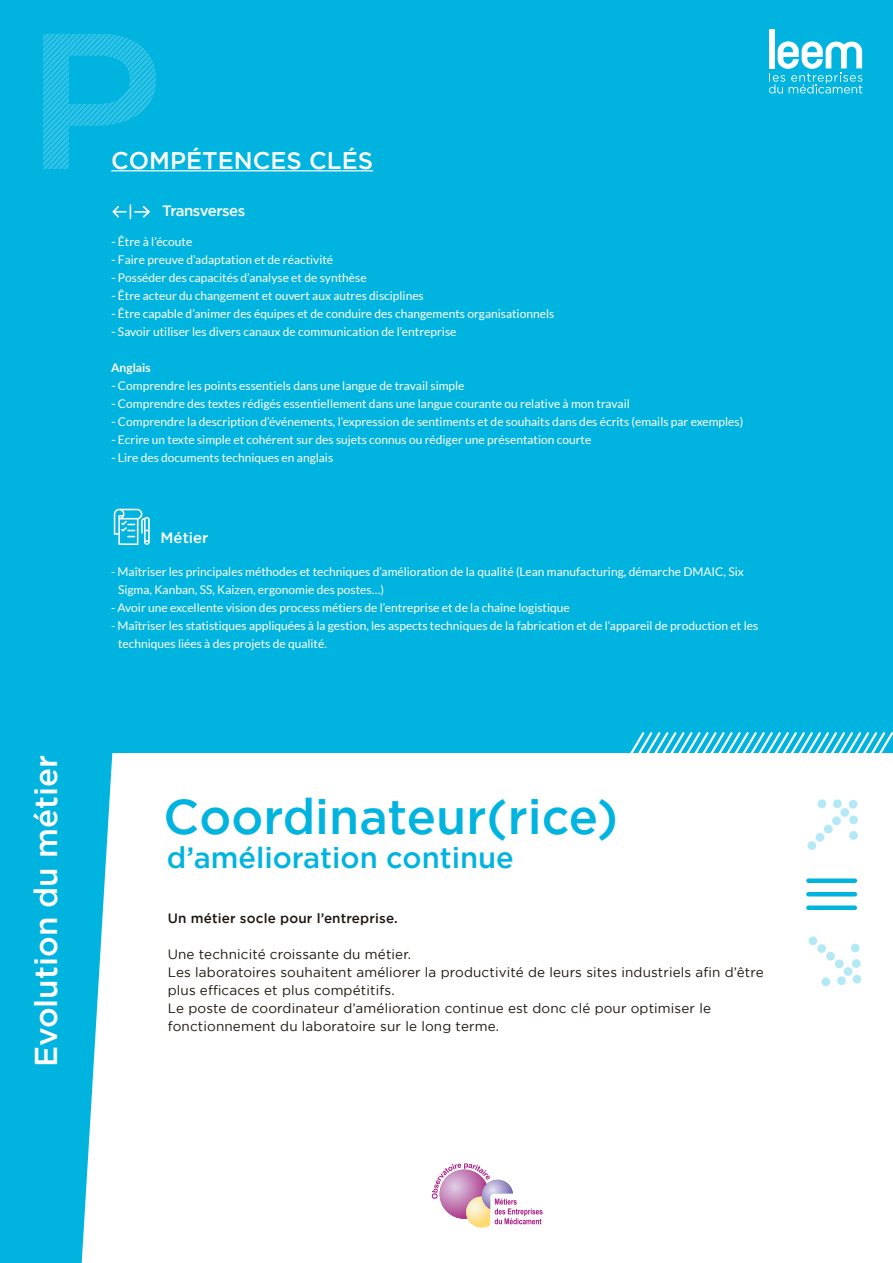
<style>
.page{position:relative;width:893px;height:1263px;background:#fff}
.page>*{position:absolute;margin:0;border:0;box-sizing:border-box;transform-origin:0 0}
.t1{font:500 48.6px "Gotham";color:#00b4df}
.t2{font:500 31.5px "Gotham";color:#fff}
.t3{font:500 29.1px "Gotham";color:#00b4df}
.t4{font:500 24px "Gotham";color:#fff}
.t5{font:500 15px "Gotham";letter-spacing:-.03em;color:#fff}
.t6{font:13.5px/18px "Gotham";letter-spacing:.01em;color:#1d160f}
.t7{font:500 13.5px "Gotham";letter-spacing:.01em;color:#1d160f}
.t8{font:12px/18px "Lato";color:#fff}
.t9{font:700 12px "Lato";color:#fff}
.s1{font-family:"Gotham"}
</style>
<div class="page">
<svg style="left:432px;top:1163px;width:111px;height:65px"></svg>
<div style="left:0;top:0;width:893px;height:753px;background:#00b4df"></div>
<svg style="left:0;top:753px;width:113px;height:510px;background:#24bee3"></svg>
<hr style="left:111px;top:170px;width:262px;height:1px;background:#fff">
<div style="left:808px;top:878px;width:47px;height:5px;background:#00b4df"></div>
<hr style="left:808px;top:892px;width:47px;height:4px;background:#00b4df">
<div style="left:808px;top:905px;width:47px;height:5px;background:#00b4df"></div>
<div style="left:849px;top:800px;width:8px;height:8px;background:#b3e8f5;border-radius:50%"></div>
<svg style="left:840px;top:808px;width:9px;height:9px"></svg>
<svg style="left:832px;top:816px;width:9px;height:9px"></svg>
<div style="left:824px;top:825px;width:9px;height:8px;background:#b3e8f5;border-radius:50%"></div>
<div style="left:816px;top:833px;width:8px;height:9px;background:#b3e8f5;border-radius:50%"></div>
<svg style="left:807px;top:841px;width:9px;height:9px"></svg>
<svg style="left:833px;top:799px;width:9px;height:9px"></svg>
<svg style="left:817px;top:799px;width:9px;height:9px"></svg>
<svg style="left:849px;top:815px;width:9px;height:9px"></svg>
<svg style="left:849px;top:831px;width:9px;height:9px"></svg>
<svg style="left:852px;top:974px;width:9px;height:10px"></svg>
<svg style="left:844px;top:967px;width:9px;height:9px"></svg>
<svg style="left:835px;top:959px;width:9px;height:9px"></svg>
<svg style="left:826px;top:952px;width:9px;height:9px"></svg>
<svg style="left:817px;top:944px;width:9px;height:9px"></svg>
<svg style="left:808px;top:936px;width:9px;height:9px"></svg>
<svg style="left:852px;top:959px;width:9px;height:9px"></svg>
<svg style="left:851px;top:943px;width:9px;height:9px"></svg>
<svg style="left:837px;top:976px;width:9px;height:9px"></svg>
<svg style="left:821px;top:977px;width:9px;height:9px"></svg>
<div style="left:769px;top:29px;width:6px;height:39px;background:#fff"></div>
<svg style="left:769px;top:41px;width:93px;height:53px"></svg>
<svg style="left:114px;top:509px;width:36px;height:36px"></svg>
<svg style="left:112px;top:205px;width:38px;height:14px"></svg>
<svg style="left:630px;top:732px;width:263px;height:21px"></svg>
<svg style="left:43px;top:34px;width:113px;height:135px"></svg>
<h2 class="t2" style="left:25px;top:1067px;width:314px;rotate:-90deg">Evolution du métier</h2>
<h3 class="t4" style="left:111px;top:145px;width:264px">COMPÉTENCES CLÉS</h3>
<p class="t5" style="left:162px;top:201px;width:85px">Transverses</p>
<p class="t8" style="left:111px;top:233px;width:83px"><span class="s1">-</span> Être à l’écoute</p>
<p class="t8" style="left:111px;top:251px;width:224px"><span class="s1">-</span> Faire preuve d’adaptation et de réactivité</p>
<p class="t8" style="left:111px;top:269px;width:257px"><span class="s1">-</span> Posséder des capacités d’analyse et de synthèse</p>
<p class="t8" style="left:111px;top:287px;width:314px"><span class="s1">-</span> Être acteur du changement et ouvert aux autres disciplines</p>
<p class="t8" style="left:111px;top:305px;width:445px"><span class="s1">-</span> Être capable d’animer des équipes et de conduire des changements organisationnels</p>
<p class="t8" style="left:111px;top:323px;width:347px"><span class="s1">-</span> Savoir utiliser les divers canaux de communication de l’entreprise</p>
<p class="t9" style="left:111px;top:361px;width:41px">Anglais</p>
<p class="t8" style="left:111px;top:377px;width:355px"><span class="s1">-</span> Comprendre les points essentiels dans une langue de travail simple</p>
<p class="t8" style="left:111px;top:395px;width:520px"><span class="s1">-</span> Comprendre des textes rédigés essentiellement dans une langue courante ou relative à mon travail</p>
<p class="t8" style="left:111px;top:413px;width:634px"><span class="s1">-</span> Comprendre la description d’événements, l’expression de sentiments et de souhaits dans des écrits (emails par exemples)</p>
<p class="t8" style="left:111px;top:431px;width:482px"><span class="s1">-</span> Ecrire un texte simple et cohérent sur des sujets connus ou rédiger une présentation courte</p>
<p class="t8" style="left:111px;top:449px;width:224px"><span class="s1">-</span> Lire des documents techniques en anglais</p>
<p class="t5" style="left:161px;top:528px;width:49px">Métier</p>
<p class="t8" style="left:118px;top:563px;width:627px;text-indent:-7px">- Maîtriser les principales méthodes et techniques d’amélioration de la qualité (Lean manufacturing, démarche DMAIC, Six<br>Sigma, Kanban, SS, Kaizen, ergonomie des postes…)</p>
<p class="t8" style="left:111px;top:599px;width:460px">- Avoir une excellente vision des process métiers de l’entreprise et de la chaîne logistique</p>
<p class="t8" style="left:118px;top:617px;width:642px;text-indent:-7px">- Maîtriser les statistiques appliquées à la gestion, les aspects techniques de la fabrication et de l’appareil de production et les techniques liées à des projets de qualité.</p>
<h1 class="t1" style="left:164px;top:785px;width:456px">Coordinateur(rice)</h1>
<h3 class="t3" style="left:167px;top:838px;width:348px">d’amélioration continue</h3>
<p class="t7" style="left:168px;top:909px;width:232px">Un métier socle pour l’entreprise.</p>
<p class="t6" style="left:168px;top:945px;width:597px">Une technicité croissante du métier.<br>Les laboratoires souhaitent améliorer la productivité de leurs sites industriels afin d’être plus efficaces et plus compétitifs.<br>Le poste de coordinateur d’amélioration continue est donc clé pour optimiser le fonctionnement du laboratoire sur le long terme.</p>
</div>
